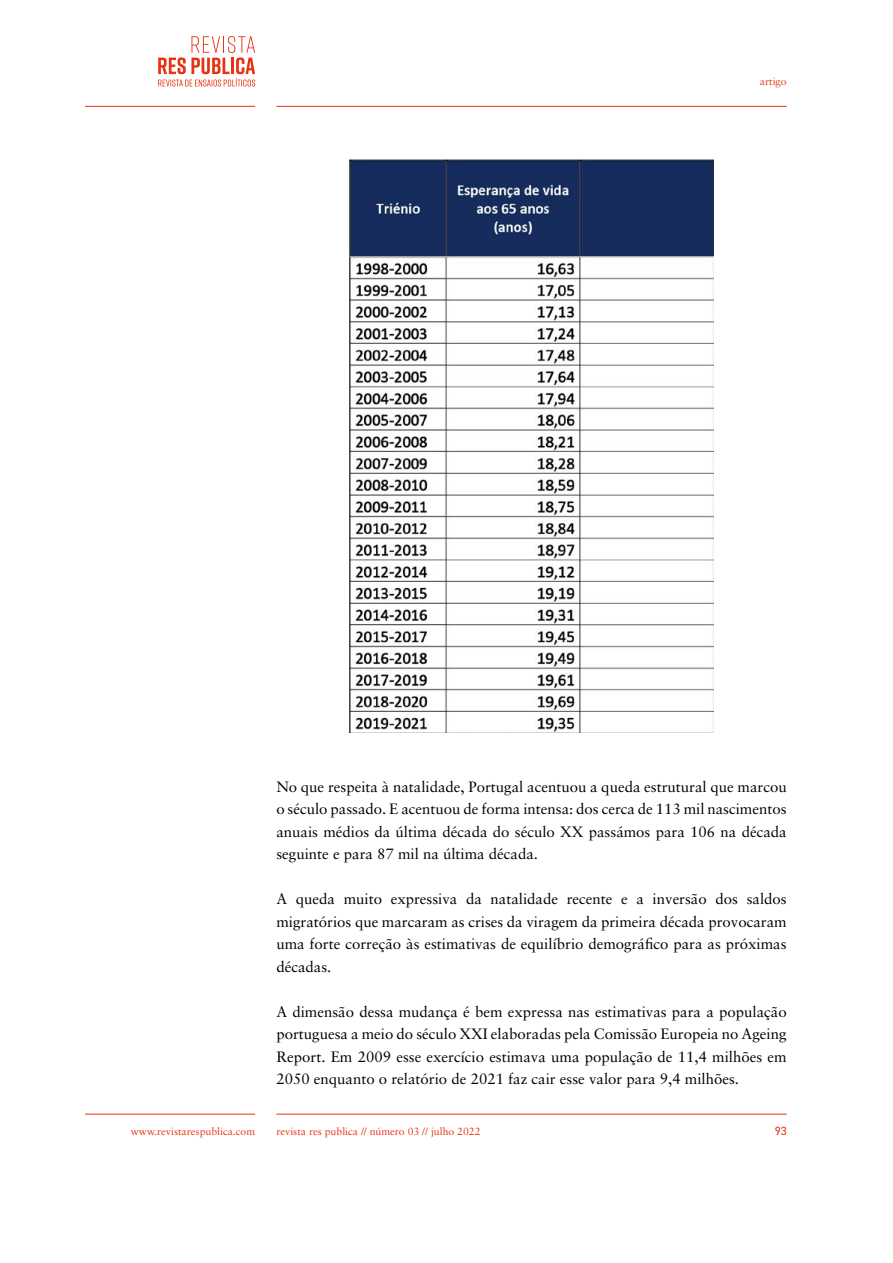
<style>
.page{position:relative;width:893px;height:1263px;background:#fff}
.page>*{position:absolute;margin:0;border:0;box-sizing:border-box;transform-origin:0 0}
.t1{font:15px/22.5px "Sabon LT Pro";color:#000;text-align:justify}
.t2{font:12px "DIN2014";color:#e63312}
.t3{font:10.5px "Sabon LT Pro";color:#e63312}
</style>
<div class="page">
<hr style="left:276px;top:1114px;width:511px;height:1px;background:#e63312">
<hr style="left:85px;top:1114px;width:170px;height:1px;background:#e63312">
<hr style="left:276px;top:106px;width:511px;height:1px;background:#e63312">
<hr style="left:85px;top:106px;width:170px;height:1px;background:#e63312">
<svg style="left:158px;top:36px;width:97px;height:51px"></svg>
<img style="left:349px;top:159px;width:365px;height:573px">
<p class="t3" style="left:760px;top:75px;width:28px">artigo</p>
<p class="t1" style="left:276px;top:775px;width:512px">No que respeita à natalidade, Portugal acentuou a queda estrutural que marcou o século passado. E acentuou de forma intensa: dos cerca de 113 mil nascimentos anuais médios da última década do século XX passámos para 106 na década seguinte e para 87 mil na última década.</p>
<p class="t1" style="left:276px;top:887px;width:512px">A queda muito expressiva da natalidade recente e a inversão dos saldos migratórios que marcaram as crises da viragem da primeira década provocaram uma forte correção às estimativas de equilíbrio demográfico para as próximas décadas.</p>
<p class="t1" style="left:276px;top:1000px;width:512px">A dimensão dessa mudança é bem expressa nas estimativas para a população portuguesa a meio do século XXI elaboradas pela Comissão Europeia no Ageing Report. Em 2009 esse exercício estimava uma população de 11,4 milhões em 2050 enquanto o relatório de 2021 faz cair esse valor para 9,4 milhões.</p>
<p class="t3" style="left:131px;top:1125px;width:126px">www.revistarespublica.com</p>
<p class="t3" style="left:276px;top:1125px;width:206px">revista res publica // número 03 // julho 2022</p>
<p class="t2" style="left:775px;top:1124px;width:13px">93</p>
</div>
